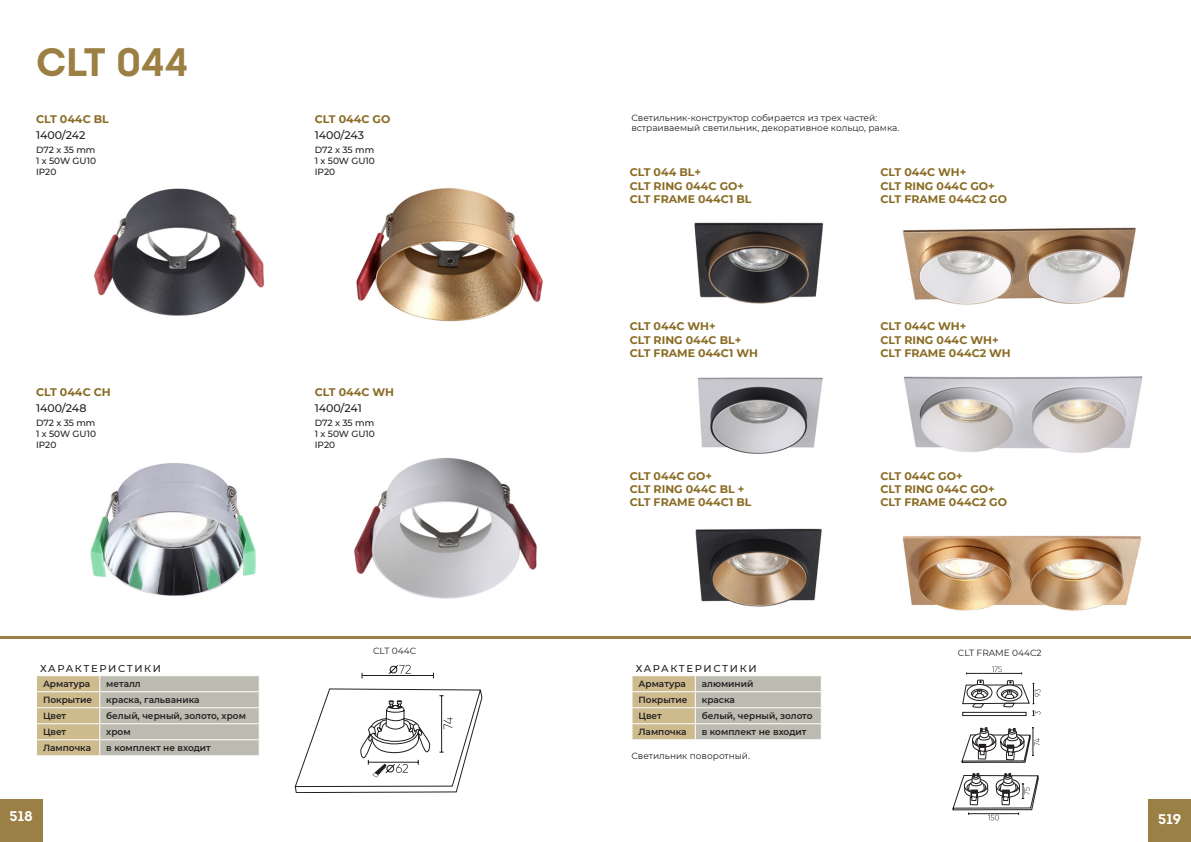
<style>
.page{position:relative;width:1191px;height:842px;background:#fff}
.page>*{position:absolute;margin:0;border:0;box-sizing:border-box;transform-origin:0 0}
.t1{font:700 39.7px "Intro";letter-spacing:-.01em;color:#9b7f43}
.t2{font:700 14px "Intro";color:#fff}
.t3{font:700 11px/13.2px "Montserrat";color:#896b24}
.t4{font:500 11px "Montserrat";color:#231f20}
.t5{font:500 10px "Montserrat";letter-spacing:.165em;color:#231f20}
.t6{font:600 9px "Montserrat";color:#231f20}
.t7{font:9px/10.8px "Montserrat";color:#231f20}
.t8{font:500 9px/11px "Montserrat";color:#231f20;text-align:justify}
</style>
<div class="page">
<hr style="left:0;top:636px;width:1191px;height:3px;background:#9b8045">
<div style="left:0;top:799px;width:43px;height:43px;background:#9b8045"></div>
<div style="left:1148px;top:799px;width:43px;height:43px;background:#9b8045"></div>
<img style="left:94px;top:188px;width:171px;height:128px">
<img style="left:356px;top:188px;width:187px;height:134px">
<img style="left:694px;top:222px;width:130px;height:82px">
<img style="left:697px;top:377px;width:126px;height:77px">
<img style="left:695px;top:528px;width:127px;height:79px">
<img style="left:902px;top:227px;width:234px;height:78px">
<img style="left:903px;top:376px;width:240px;height:77px">
<img style="left:902px;top:535px;width:240px;height:76px">
<img style="left:90px;top:463px;width:166px;height:133px">
<img style="left:354px;top:458px;width:183px;height:141px">
<svg style="left:295px;top:665px;width:187px;height:128px"></svg>
<svg style="left:36px;top:676px;width:223px;height:79px;background:#c3bfab"></svg>
<svg style="left:632px;top:676px;width:189px;height:63px;background:#c4bfaa"></svg>
<svg style="left:952px;top:666px;width:88px;height:154px"></svg>
<h1 class="t1" style="left:36px;top:36px;width:154px">CLT 044</h1>
<p class="t3" style="left:36px;top:112px;width:74px">CLT 044C BL</p>
<p class="t4" style="left:36px;top:128px;width:51px">1400/242</p>
<p class="t8" style="left:36px;top:144px;width:62px">D72 x 35 mm 1 x 50W GU10<br>IP20</p>
<p class="t3" style="left:36px;top:385px;width:76px">CLT 044C CH</p>
<p class="t4" style="left:36px;top:401px;width:52px">1400/248</p>
<p class="t8" style="left:36px;top:417px;width:62px">D72 x 35 mm 1 x 50W GU10<br>IP20</p>
<p class="t5" style="left:40px;top:662px;width:122px">ХАРАКТЕРИСТИКИ</p>
<p class="t6" style="left:43px;top:678px;width:49px">Арматура</p>
<p class="t6" style="left:106px;top:678px;width:36px">металл</p>
<p class="t6" style="left:43px;top:694px;width:51px">Покрытие</p>
<p class="t6" style="left:106px;top:694px;width:95px">краска, гальваника</p>
<p class="t6" style="left:43px;top:710px;width:25px">Цвет</p>
<p class="t6" style="left:106px;top:710px;width:141px">белый, черный, золото, хром</p>
<p class="t6" style="left:43px;top:726px;width:25px">Цвет</p>
<p class="t6" style="left:106px;top:726px;width:26px">хром</p>
<p class="t6" style="left:43px;top:742px;width:50px">Лампочка</p>
<p class="t6" style="left:106px;top:742px;width:106px">в комплект не входит</p>
<p class="t3" style="left:315px;top:112px;width:77px">CLT 044C GO</p>
<p class="t4" style="left:315px;top:128px;width:51px">1400/243</p>
<p class="t8" style="left:315px;top:144px;width:62px">D72 x 35 mm 1 x 50W GU10<br>IP20</p>
<p class="t3" style="left:315px;top:385px;width:81px">CLT 044C WH</p>
<p class="t4" style="left:315px;top:401px;width:49px">1400/241</p>
<p class="t8" style="left:315px;top:417px;width:62px">D72 x 35 mm 1 x 50W GU10<br>IP20</p>
<p class="t7" style="left:631px;top:112px;width:269px">Светильник-конструктор собирается из трех частей: встраиваемый светильник, декоративное кольцо, рамка.</p>
<p class="t3" style="left:629px;top:166px;width:123px">CLT 044 BL+<br>CLT RING 044C GO+<br>CLT FRAME 044C1 BL</p>
<p class="t3" style="left:880px;top:166px;width:128px">CLT 044C WH+<br>CLT RING 044C GO+<br>CLT FRAME 044C2 GO</p>
<p class="t3" style="left:629px;top:320px;width:130px">CLT 044C WH+<br>CLT RING 044C BL+<br>CLT FRAME 044C1 WH</p>
<p class="t3" style="left:880px;top:320px;width:132px">CLT 044C WH+<br>CLT RING 044C WH+<br>CLT FRAME 044C2 WH</p>
<p class="t3" style="left:629px;top:469px;width:123px">CLT 044C GO+<br>CLT RING 044C BL +<br>CLT FRAME 044C1 BL</p>
<p class="t3" style="left:880px;top:469px;width:128px">CLT 044C GO+<br>CLT RING 044C GO+<br>CLT FRAME 044C2 GO</p>
<p class="t7" style="left:373px;top:645px;width:45px">CLT 044C</p>
<p class="t7" style="left:958px;top:647px;width:85px">CLT FRAME 044C2</p>
<p class="t5" style="left:635px;top:662px;width:122px">ХАРАКТЕРИСТИКИ</p>
<p class="t6" style="left:638px;top:678px;width:49px">Арматура</p>
<p class="t6" style="left:702px;top:678px;width:53px">алюминий</p>
<p class="t6" style="left:638px;top:694px;width:51px">Покрытие</p>
<p class="t6" style="left:702px;top:694px;width:35px">краска</p>
<p class="t6" style="left:638px;top:710px;width:25px">Цвет</p>
<p class="t6" style="left:702px;top:710px;width:112px">белый, черный, золото</p>
<p class="t6" style="left:638px;top:726px;width:50px">Лампочка</p>
<p class="t6" style="left:702px;top:726px;width:106px">в комплект не входит</p>
<p class="t7" style="left:631px;top:750px;width:120px">Светильник поворотный.</p>
<p class="t2" style="left:10px;top:807px;width:25px">518</p>
<p class="t2" style="left:1158px;top:810px;width:24px">519</p>
</div>
